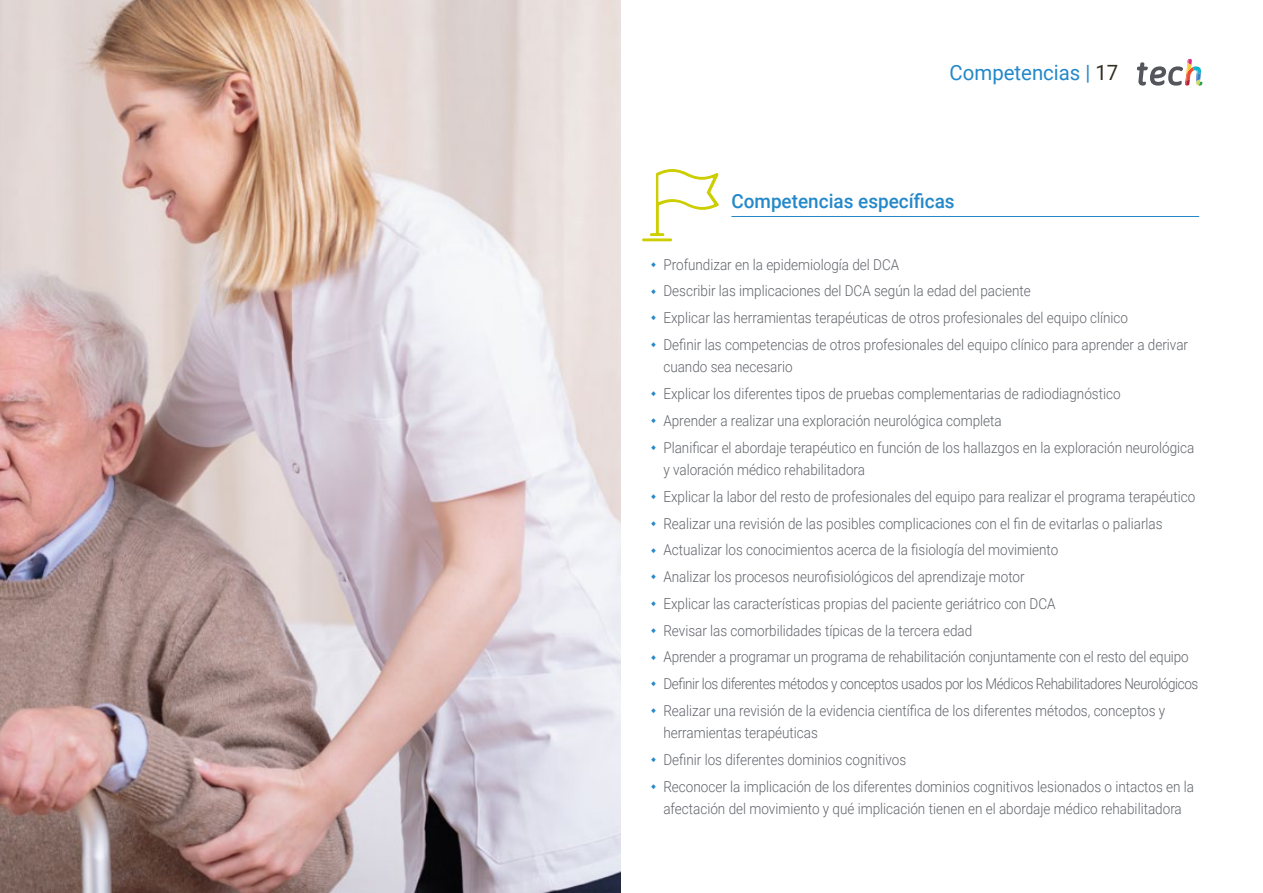
<style>
.page{position:relative;width:1263px;height:893px;background:#fff}
.page>*{position:absolute;margin:0;border:0;box-sizing:border-box;transform-origin:0 0}
.t1{font:21px "Roboto";color:#2488c9}
.t2{font:500 19.5px "Roboto";color:#2488c9}
.t3{font:300 15px/26.7px "Roboto";color:#61646a;scale:.9 1}
.s1{color:#312e20}
</style>
<div class="page">
<img style="left:0;top:0;width:621px;height:893px">
<hr style="left:731px;top:216px;width:468px;height:1px;background:#2488c9">
<hr style="left:642px;top:238px;width:30px;height:3px;background:#cdce00">
<svg style="left:650px;top:169px;width:69px;height:67px"></svg>
<svg style="left:1137px;top:59px;width:65px;height:27px"></svg>
<h1 class="t1" style="left:950px;top:57px;width:170px">Competencias | <span class="s1">17</span></h1>
<h2 class="t2" style="left:731px;top:187px;width:225px">Competencias específicas</h2>
<p class="t3" style="left:663px;top:250px;width:584px">Profundizar en la epidemiología del DCA<br>Describir las implicaciones del DCA según la edad del paciente<br>Explicar las herramientas terapéuticas de otros profesionales del equipo clínico<br>Definir las competencias de otros profesionales del equipo clínico para aprender a derivar</p>
<p class="t3" style="left:663px;top:353px;width:592px">cuando sea necesario<br>Explicar los diferentes tipos de pruebas complementarias de radiodiagnóstico<br>Aprender a realizar una exploración neurológica completa<br>Planificar el abordaje terapéutico en función de los hallazgos en la exploración neurológica</p>
<p class="t3" style="left:663px;top:456px;width:596px">y valoración médico rehabilitadora<br>Explicar la labor del resto de profesionales del equipo para realizar el programa terapéutico Realizar una revisión de las posibles complicaciones con el fin de evitarlas o paliarlas Actualizar los conocimientos acerca de la fisiología del movimiento<br>Analizar los procesos neurofisiológicos del aprendizaje motor<br>Explicar las características propias del paciente geriátrico con DCA<br>Revisar las comorbilidades típicas de la tercera edad<br>Aprender a programar un programa de rehabilitación conjuntamente con el resto del equipo Definir los diferentes métodos y conceptos usados por los Médicos Rehabilitadores Neurológicos Realizar una revisión de la evidencia científica de los diferentes métodos, conceptos y</p>
<p class="t3" style="left:663px;top:719px;width:591px">herramientas terapéuticas<br>Definir los diferentes dominios cognitivos<br>Reconocer la implicación de los diferentes dominios cognitivos lesionados o intactos en la</p>
<p class="t3" style="left:663px;top:795px;width:578px">afectación del movimiento y qué implicación tienen en el abordaje médico rehabilitadora</p>
</div>
